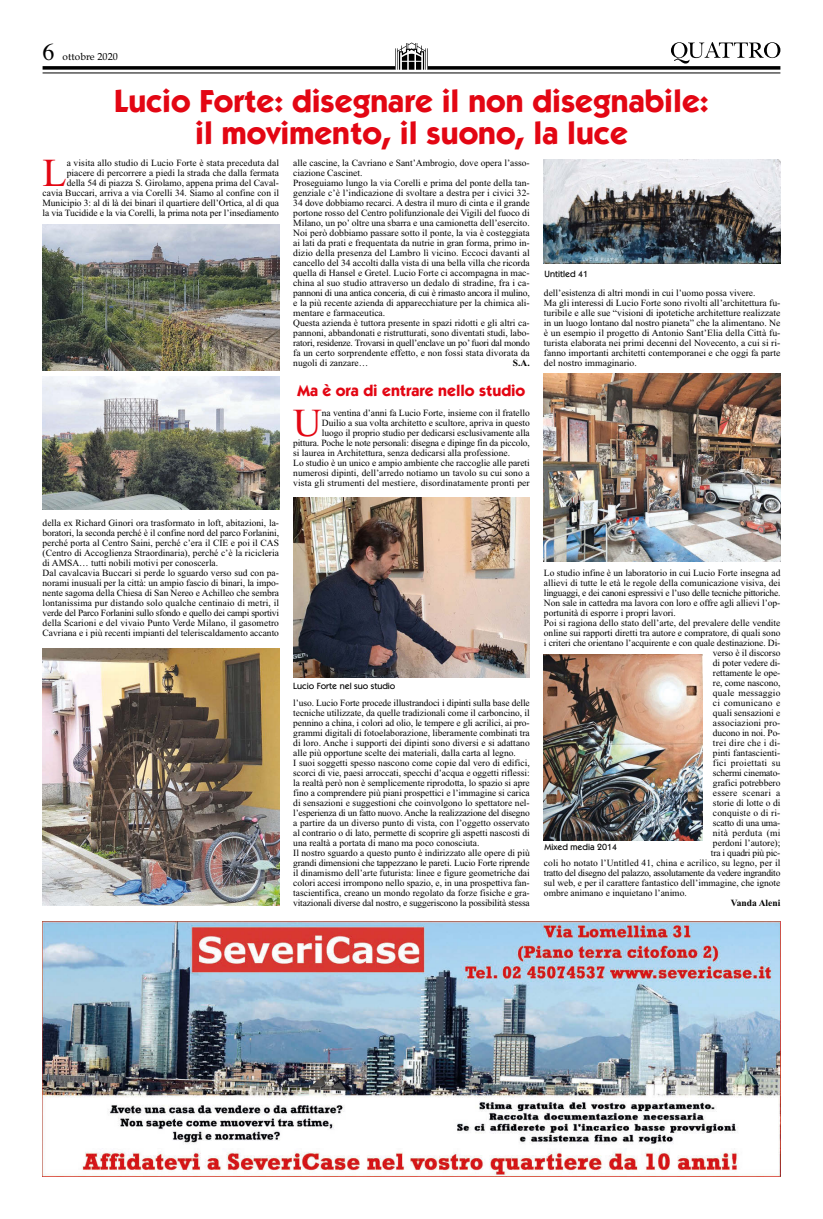
<style>
.page{position:relative;width:823px;height:1219px;background:#fff}
.page>*{position:absolute;margin:0;border:0;box-sizing:border-box;transform-origin:0 0}
.t1{font:39.7px "Times New Roman";color:#e30613}
.t2{font:700 32px/32px "Itc Kabel";color:#e30613;text-align:center}
.t3{font:24px "Times";color:#000}
.t4{font:700 16px "Itc Kabel";color:#e30613}
.t5{font:10px "Book Antiqua";letter-spacing:.01em;color:#000}
.t6{font:9.5px/10px "Times New Roman";color:#000}
.t7{font:9.5px "Times New Roman";letter-spacing:-.025em;color:#000}
.t8{font:9.5px "Times New Roman";letter-spacing:.025em;color:#000}
.t9{font:9.5px "Times New Roman";letter-spacing:-.02em;color:#000}
.t10{font:9.5px "Times New Roman";letter-spacing:.02em;color:#000}
.t11{font:700 9.5px "Times New Roman";color:#000}
.t12{font:500 9px "Itc Kabel";color:#000}
</style>
<div class="page">
<hr style="left:43px;top:72px;width:737px;height:1px;background:#000">
<svg style="left:43px;top:66px;width:352px;height:4px"></svg>
<svg style="left:427px;top:66px;width:353px;height:4px"></svg>
<svg style="left:671px;top:42px;width:109px;height:22px"></svg>
<svg style="left:395px;top:43px;width:31px;height:27px"></svg>
<img style="left:42px;top:921px;width:738px;height:255px">
<img style="left:42px;top:224px;width:237px;height:147px">
<img style="left:42px;top:377px;width:237px;height:133px">
<img style="left:42px;top:649px;width:237px;height:257px">
<img style="left:293px;top:498px;width:236px;height:179px">
<img style="left:543px;top:160px;width:237px;height:103px">
<img style="left:543px;top:373px;width:237px;height:189px">
<img style="left:543px;top:655px;width:159px;height:185px">
<h3 class="t3" style="left:43px;top:38px;width:13px">6</h3>
<p class="t5" style="left:63px;top:51px;width:57px">ottobre 2020</p>
<h2 class="t2" style="left:114px;top:87px;width:595px">Lucio Forte: disegnare il non disegnabile: il movimento, il suono, la luce</h2>
<p class="t6" style="left:43px;top:159px;width:238px;text-align:right">a visita allo studio di Lucio Forte è stata preceduta dal piacere di percorrere a piedi la strada che dalla fermata<br>della 54 di piazza S. Girolamo, appena prima del Caval-<br>cavia Buccari, arriva a via Corelli 34. Siamo al confine con il Municipio 3: al di là dei binari il quartiere dell’Ortica, al di qua la via Tucidide e la via Corelli, la prima nota per l’insediamento</p>
<h1 class="t1" style="left:43px;top:158px;width:26px">L</h1>
<p class="t6" style="left:43px;top:519px;width:238px">della ex Richard Ginori ora trasformato in loft, abitazioni, la&shy;boratori, la seconda perché è il confine nord del parco Forlanini, perché porta al Centro Saini, perché c’era il CIE e poi il CAS (Centro di Accoglienza Straordinaria), perché c’è la ricicleria di AMSA… tutti nobili motivi per conoscerla.<br>Dal cavalcavia Buccari si perde lo sguardo verso sud con pa&shy;norami inusuali per la città: un ampio fascio di binari, la impo&shy;nente sagoma della Chiesa di San Nereo e Achilleo che sembra lontanissima pur distando solo qualche centinaio di metri, il verde del Parco Forlanini sullo sfondo e quello dei campi sportivi della Scarioni e del vivaio Punto Verde Milano, il gasometro Cavriana e i più recenti impianti del teleriscaldamento accanto</p>
<p class="t6" style="left:293px;top:159px;width:238px">alle cascine, la Cavriano e Sant’Ambrogio, dove opera l’asso&shy;ciazione Cascinet.<br>Proseguiamo lungo la via Corelli e prima del ponte della tan&shy;genziale c’è l’indicazione di svoltare a destra per i civici 32- 34 dove dobbiamo recarci. A destra il muro di cinta e il grande portone rosso del Centro polifunzionale dei Vigili del fuoco di Milano, un po’ oltre una sbarra e una camionetta dell’esercito.<br>Noi però dobbiamo passare sotto il ponte, la via è costeggiata ai lati da prati e frequentata da nutrie in gran forma, primo in&shy;dizio della presenza del Lambro lì vicino. Eccoci davanti al cancello del 34 accolti dalla vista di una bella villa che ricorda quella di Hansel e Gretel. Lucio Forte ci accompagna in mac&shy;china al suo studio attraverso un dedalo di stradine, fra i ca&shy;pannoni di una antica conceria, di cui è rimasto ancora il mulino, e la più recente azienda di apparecchiature per la chimica ali&shy;mentare e farmaceutica.<br>Questa azienda è tuttora presente in spazi ridotti e gli altri ca&shy;pannoni, abbandonati e ristrutturati, sono diventati studi, labo&shy;ratori, residenze. Trovarsi in quell’enclave un po’ fuori dal mondo fa un certo sorprendente effetto, e non fossi stata divorata da nugoli di zanzare…</p>
<p class="t11" style="left:512px;top:360px;width:18px">S.A.</p>
<h3 class="t4" style="left:297px;top:385px;width:229px">Ma è ora di entrare nello studio</h3>
<h1 class="t1" style="left:293px;top:408px;width:30px">U</h1>
<p class="t6" style="left:322px;top:409px;width:209px">na ventina d’anni fa Lucio Forte, insieme con il fratello</p>
<p class="t6" style="left:322px;top:419px;width:209px">Duilio a sua volta architetto e scultore, apriva in questo</p>
<p class="t6" style="left:322px;top:429px;width:209px">luogo il proprio studio per dedicarsi esclusivamente alla</p>
<p class="t6" style="left:293px;top:439px;width:238px">pittura. Poche le note personali: disegna e dipinge fin da piccolo,</p>
<p class="t6" style="left:293px;top:449px;width:218px">si laurea in Architettura, senza dedicarsi alla professione.</p>
<p class="t6" style="left:293px;top:459px;width:238px">Lo studio è un unico e ampio ambiente che raccoglie alle pareti</p>
<p class="t6" style="left:293px;top:469px;width:238px">numerosi dipinti, dell’arredo notiamo un tavolo su cui sono a</p>
<p class="t6" style="left:293px;top:479px;width:238px">vista gli strumenti del mestiere, disordinatamente pronti per</p>
<p class="t12" style="left:544px;top:271px;width:45px">Untitled 41</p>
<p class="t6" style="left:543px;top:289px;width:238px">dell’esistenza di altri mondi in cui l’uomo possa vivere.<br>Ma gli interessi di Lucio Forte sono rivolti all’architettura fu&shy;turibile e alle sue “visioni di ipotetiche architetture realizzate in un luogo lontano dal nostro pianeta” che la alimentano. Ne è un esempio il progetto di Antonio Sant’Elia della Città fu&shy;turista elaborata nei primi decenni del Novecento, a cui si ri&shy;fanno importanti architetti contemporanei e che oggi fa parte del nostro immaginario.</p>
<p class="t12" style="left:293px;top:682px;width:104px">Lucio Forte nel suo studio</p>
<p class="t6" style="left:293px;top:699px;width:238px">l’uso. Lucio Forte procede illustrandoci i dipinti sulla base delle tecniche utilizzate, da quelle tradizionali come il carboncino, il pennino a china, i colori ad olio, le tempere e gli acrilici, ai pro&shy;grammi digitali di fotoelaborazione, liberamente combinati tra di loro. Anche i supporti dei dipinti sono diversi e si adattano alle più opportune scelte dei materiali, dalla carta al legno.<br>I suoi soggetti spesso nascono come copie dal vero di edifici, scorci di vie, paesi arroccati, specchi d’acqua e oggetti riflessi: la realtà però non è semplicemente riprodotta, lo spazio si apre fino a comprendere più piani prospettici e l’immagine si carica di sensazioni e suggestioni che coinvolgono lo spettatore nel&shy;l’esperienza di un fatto nuovo. Anche la realizzazione del disegno a partire da un diverso punto di vista, con l’oggetto osservato al contrario o di lato, permette di scoprire gli aspetti nascosti di una realtà a portata di mano ma poco conosciuta.<br>Il nostro sguardo a questo punto è indirizzato alle opere di più grandi dimensioni che tappezzano le pareti. Lucio Forte riprende il dinamismo dell’arte futurista: linee e figure geometriche dai colori accesi irrompono nello spazio, e, in una prospettiva fan&shy;tascientifica, creano un mondo regolato da forze fisiche e gra&shy;vitazionali diverse dal nostro, e suggeriscono la possibilità stessa</p>
<p class="t6" style="left:543px;top:569px;width:238px">Lo studio infine è un laboratorio in cui Lucio Forte insegna ad</p>
<p class="t6" style="left:543px;top:579px;width:238px">allievi di tutte le età le regole della comunicazione visiva, dei</p>
<p class="t7" style="left:543px;top:589px;width:238px">linguaggi, e dei canoni espressivi e l’uso delle tecniche pittoriche.</p>
<p class="t6" style="left:543px;top:599px;width:238px">Non sale in cattedra ma lavora con loro e offre agli allievi l’op-</p>
<p class="t6" style="left:543px;top:609px;width:133px">portunità di esporre i propri lavori.</p>
<p class="t6" style="left:543px;top:619px;width:238px">Poi si ragiona dello stato dell’arte, del prevalere delle vendite</p>
<p class="t6" style="left:543px;top:629px;width:238px">online sui rapporti diretti tra autore e compratore, di quali sono</p>
<p class="t6" style="left:543px;top:639px;width:238px">i criteri che orientano l’acquirente e con quale destinazione. Di-</p>
<p class="t6" style="left:712px;top:649px;width:69px">verso è il discorso</p>
<p class="t6" style="left:712px;top:659px;width:69px">di poter vedere di-</p>
<p class="t6" style="left:712px;top:669px;width:69px">rettamente le ope-</p>
<p class="t6" style="left:712px;top:679px;width:69px">re, come nascono,</p>
<p class="t8" style="left:712px;top:689px;width:69px">quale messaggio</p>
<p class="t8" style="left:712px;top:699px;width:69px">ci comunicano e</p>
<p class="t6" style="left:712px;top:709px;width:69px">quali sensazioni e</p>
<p class="t10" style="left:712px;top:719px;width:69px">associazioni pro-</p>
<p class="t9" style="left:712px;top:729px;width:69px">ducono in noi. Po-</p>
<p class="t8" style="left:712px;top:739px;width:69px">trei dire che i di-</p>
<p class="t6" style="left:712px;top:749px;width:69px">pinti fantascienti-</p>
<p class="t8" style="left:712px;top:759px;width:69px">fici proiettati su</p>
<p class="t9" style="left:712px;top:769px;width:69px">schermi cinemato-</p>
<p class="t6" style="left:712px;top:779px;width:69px">grafici potrebbero</p>
<p class="t8" style="left:712px;top:789px;width:69px">essere scenari a</p>
<p class="t6" style="left:712px;top:799px;width:69px">storie di lotte o di</p>
<p class="t6" style="left:712px;top:809px;width:69px">conquiste o di ri-</p>
<p class="t6" style="left:712px;top:819px;width:69px">scatto di una uma-</p>
<p class="t8" style="left:712px;top:830px;width:69px">nità perduta (mi</p>
<p class="t6" style="left:712px;top:839px;width:69px">perdoni l’autore);</p>
<p class="t7" style="left:710px;top:850px;width:71px">tra i quadri più pic-</p>
<p class="t6" style="left:543px;top:859px;width:238px">coli ho notato l’Untitled 41, china e acrilico, su legno, per il</p>
<p class="t7" style="left:543px;top:870px;width:238px">tratto del disegno del palazzo, assolutamente da vedere ingrandito</p>
<p class="t6" style="left:543px;top:879px;width:238px">sul web, e per il carattere fantastico dell’immagine, che ignote</p>
<p class="t6" style="left:543px;top:889px;width:144px">ombre animano e inquietano l’animo.</p>
<p class="t11" style="left:730px;top:900px;width:51px">Vanda Aleni</p>
<p class="t12" style="left:544px;top:844px;width:74px">Mixed media 2014</p>
</div>
